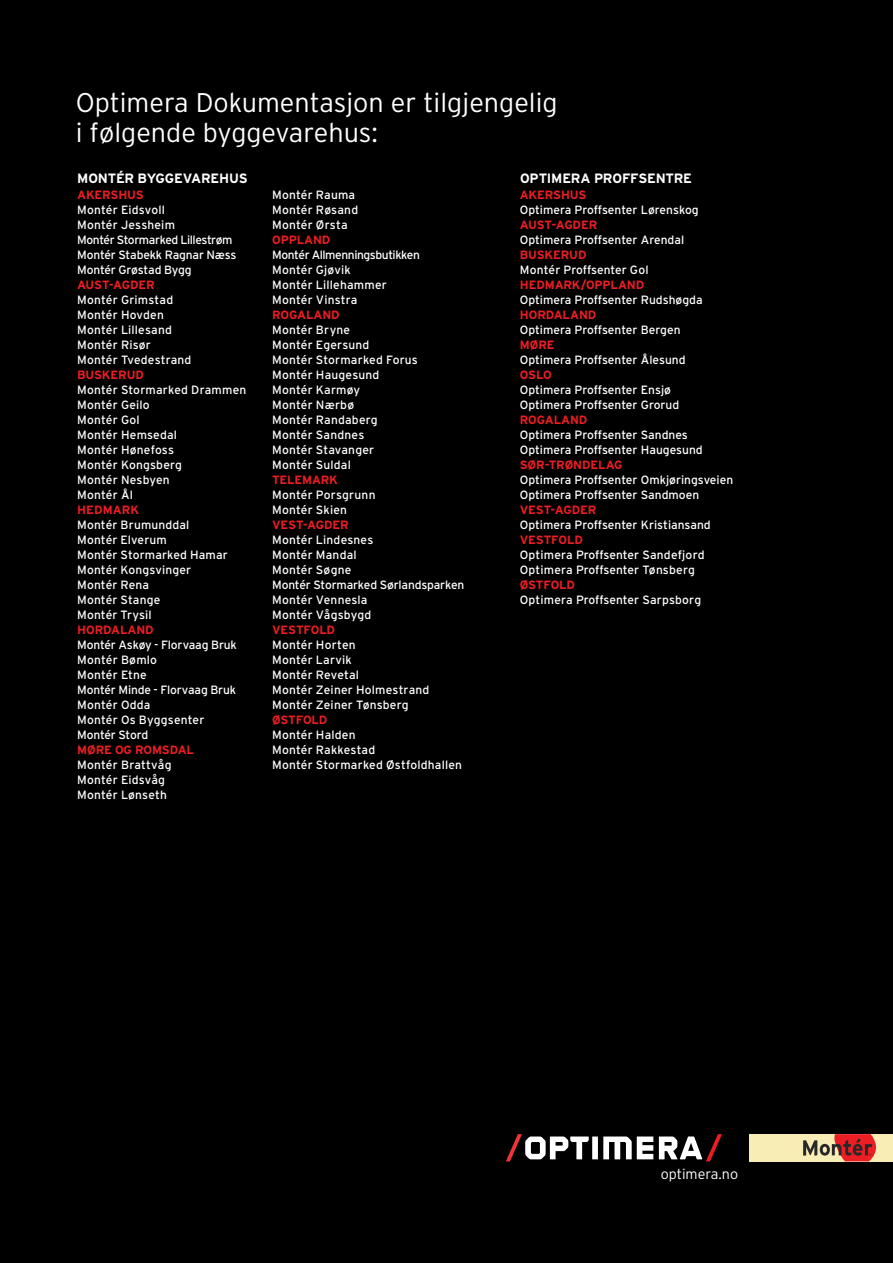
<style>
.page{position:relative;width:893px;height:1263px;background:#000}
.page>*{position:absolute;margin:0;border:0;box-sizing:border-box;transform-origin:0 0}
.t1{font:300 27px/30.6px "Interstate";color:#fff}
.t2{font:300 14.25px "Interstate";color:#fff}
.t3{font:700 13.5px "Interstate";letter-spacing:-.015em;color:#fff}
.t4{font:12px/15px "Interstate";letter-spacing:.005em;color:#fff}
.t5{font:700 12px "Interstate";letter-spacing:-.01em;color:#ed1d24}
.t6{font:12px/15px "Interstate";letter-spacing:-.015em;color:#fff}
</style>
<div class="page">
<div style="left:749px;top:1134px;width:144px;height:27px;background:#f8edb5"></div>
<svg style="left:803px;top:1134px;width:73px;height:27px"></svg>
<svg style="left:603px;top:1136px;width:50px;height:23px"></svg>
<div style="left:592px;top:1136px;width:6px;height:23px;background:#fff"></div>
<svg style="left:659px;top:1134px;width:63px;height:27px"></svg>
<svg style="left:506px;top:1134px;width:83px;height:27px"></svg>
<h1 class="t1" style="left:76px;top:87px;width:483px">Optimera Dokumentasjon er tilgjengelig i følgende byggevarehus:</h1>
<p class="t3" style="left:77px;top:170px;width:172px">MONTÉR BYGGEVAREHUS</p>
<p class="t3" style="left:520px;top:170px;width:173px">OPTIMERA PROFFSENTRE</p>
<p class="t5" style="left:77px;top:188px;width:68px">AKERSHUS</p>
<p class="t6" style="left:77px;top:203px;width:161px">Montér Eidsvoll<br>Montér Jessheim<br>Montér Stormarked Lillestrøm<br>Montér Stabekk Ragnar Næss<br>Montér Grøstad Bygg</p>
<p class="t5" style="left:77px;top:278px;width:79px">AUST-AGDER</p>
<p class="t4" style="left:77px;top:293px;width:116px">Montér Grimstad<br>Montér Hovden<br>Montér Lillesand<br>Montér Risør<br>Montér Tvedestrand</p>
<p class="t5" style="left:77px;top:368px;width:68px">BUSKERUD</p>
<p class="t4" style="left:77px;top:383px;width:171px">Montér Stormarked Drammen<br>Montér Geilo<br>Montér Gol<br>Montér Hemsedal<br>Montér Hønefoss<br>Montér Kongsberg<br>Montér Nesbyen<br>Montér Ål</p>
<p class="t5" style="left:77px;top:503px;width:63px">HEDMARK</p>
<p class="t4" style="left:77px;top:518px;width:152px">Montér Brumunddal<br>Montér Elverum<br>Montér Stormarked Hamar<br>Montér Kongsvinger<br>Montér Rena<br>Montér Stange<br>Montér Trysil</p>
<p class="t5" style="left:77px;top:623px;width:78px">HORDALAND</p>
<p class="t4" style="left:77px;top:638px;width:161px">Montér Askøy - Florvaag Bruk<br>Montér Bømlo<br>Montér Etne<br>Montér Minde - Florvaag Bruk<br>Montér Odda<br>Montér Os Byggsenter<br>Montér Stord</p>
<p class="t5" style="left:77px;top:743px;width:118px">MØRE OG ROMSDAL</p>
<p class="t4" style="left:77px;top:758px;width:96px">Montér Brattvåg<br>Montér Eidsvåg<br>Montér Lønseth</p>
<p class="t4" style="left:272px;top:187px;width:88px">Montér Rauma<br>Montér Røsand<br>Montér Ørsta</p>
<p class="t5" style="left:272px;top:232px;width:60px">OPPLAND</p>
<p class="t4" style="left:272px;top:247px;width:149px">Montér Allmenningsbutikken<br>Montér Gjøvik<br>Montér Lillehammer<br>Montér Vinstra</p>
<p class="t5" style="left:272px;top:307px;width:69px">ROGALAND</p>
<p class="t4" style="left:272px;top:322px;width:147px">Montér Bryne<br>Montér Egersund<br>Montér Stormarked Forus<br>Montér Haugesund<br>Montér Karmøy<br>Montér Nærbø<br>Montér Randaberg<br>Montér Sandnes<br>Montér Stavanger<br>Montér Suldal</p>
<p class="t5" style="left:272px;top:472px;width:67px">TELEMARK</p>
<p class="t4" style="left:272px;top:487px;width:105px">Montér Porsgrunn<br>Montér Skien</p>
<p class="t5" style="left:272px;top:517px;width:78px">VEST-AGDER</p>
<p class="t4" style="left:272px;top:532px;width:194px">Montér Lindesnes<br>Montér Mandal<br>Montér Søgne<br>Montér Stormarked Sørlandsparken<br>Montér Vennesla<br>Montér Vågsbygd</p>
<p class="t5" style="left:272px;top:622px;width:64px">VESTFOLD</p>
<p class="t4" style="left:272px;top:637px;width:159px">Montér Horten<br>Montér Larvik<br>Montér Revetal<br>Montér Zeiner Holmestrand<br>Montér Zeiner Tønsberg</p>
<p class="t5" style="left:272px;top:712px;width:57px">ØSTFOLD</p>
<p class="t4" style="left:272px;top:727px;width:191px">Montér Halden<br>Montér Rakkestad<br>Montér Stormarked Østfoldhallen</p>
<p class="t5" style="left:520px;top:188px;width:68px">AKERSHUS</p>
<p class="t4" style="left:520px;top:203px;width:180px">Optimera Proffsenter Lørenskog</p>
<p class="t5" style="left:520px;top:218px;width:79px">AUST-AGDER</p>
<p class="t4" style="left:520px;top:233px;width:166px">Optimera Proffsenter Arendal</p>
<p class="t5" style="left:520px;top:248px;width:68px">BUSKERUD</p>
<p class="t4" style="left:520px;top:263px;width:130px">Montér Proffsenter Gol</p>
<p class="t5" style="left:520px;top:278px;width:126px">HEDMARK/OPPLAND</p>
<p class="t4" style="left:520px;top:293px;width:184px">Optimera Proffsenter Rudshøgda</p>
<p class="t5" style="left:520px;top:308px;width:78px">HORDALAND</p>
<p class="t4" style="left:520px;top:323px;width:162px">Optimera Proffsenter Bergen</p>
<p class="t5" style="left:520px;top:338px;width:36px">MØRE</p>
<p class="t4" style="left:520px;top:353px;width:167px">Optimera Proffsenter Ålesund</p>
<p class="t5" style="left:520px;top:368px;width:34px">OSLO</p>
<p class="t4" style="left:520px;top:383px;width:161px">Optimera Proffsenter Ensjø<br>Optimera Proffsenter Grorud</p>
<p class="t5" style="left:520px;top:413px;width:69px">ROGALAND</p>
<p class="t4" style="left:520px;top:428px;width:184px">Optimera Proffsenter Sandnes<br>Optimera Proffsenter Haugesund</p>
<p class="t5" style="left:520px;top:458px;width:104px">SØR-TRØNDELAG</p>
<p class="t4" style="left:520px;top:473px;width:215px">Optimera Proffsenter Omkjøringsveien<br>Optimera Proffsenter Sandmoen</p>
<p class="t5" style="left:520px;top:503px;width:78px">VEST-AGDER</p>
<p class="t4" style="left:520px;top:518px;width:192px">Optimera Proffsenter Kristiansand</p>
<p class="t5" style="left:520px;top:533px;width:64px">VESTFOLD</p>
<p class="t4" style="left:520px;top:548px;width:186px">Optimera Proffsenter Sandefjord<br>Optimera Proffsenter Tønsberg</p>
<p class="t5" style="left:520px;top:578px;width:57px">ØSTFOLD</p>
<p class="t4" style="left:520px;top:593px;width:183px">Optimera Proffsenter Sarpsborg</p>
<p class="t2" style="left:661px;top:1165px;width:79px">optimera.no</p>
</div>
